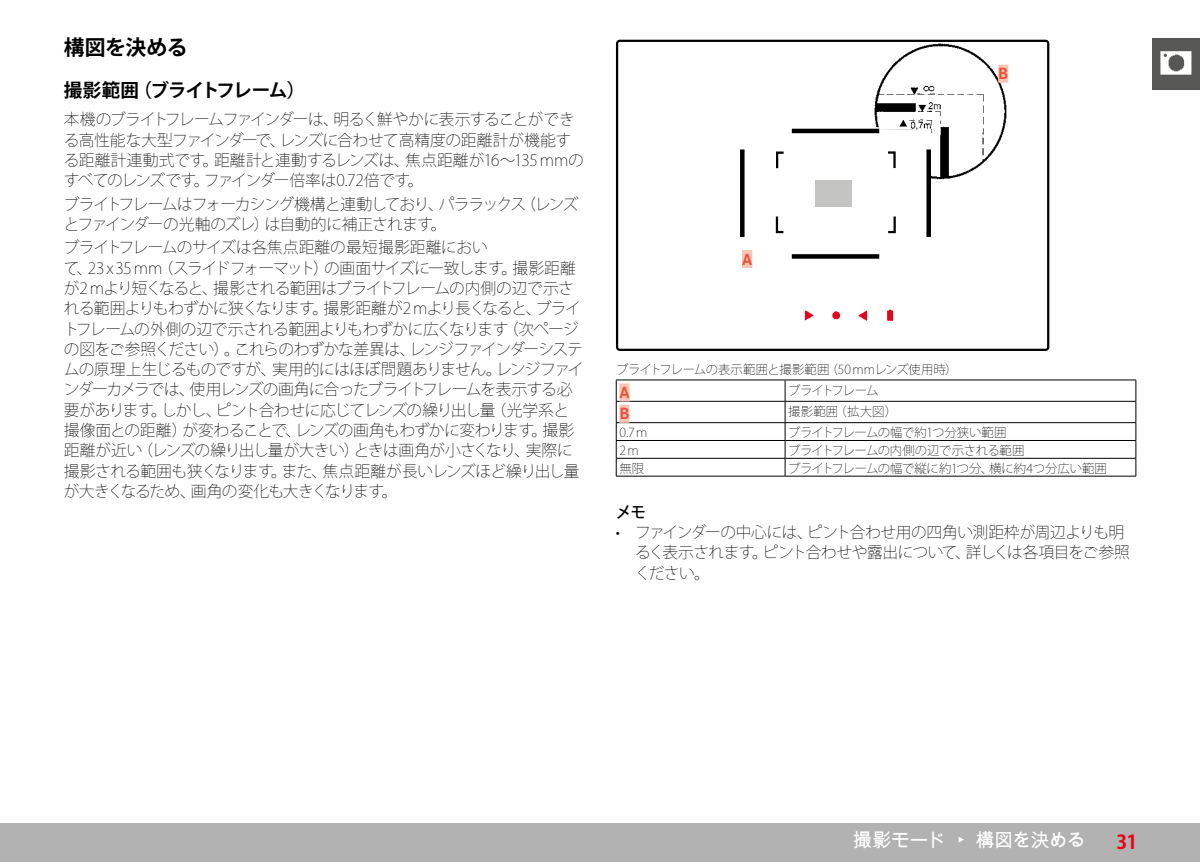
<style>
.page{position:relative;width:1200px;height:862px;background:#fff}
.page>*{position:absolute;margin:0;border:0;box-sizing:border-box;transform-origin:0 0}
.t1{font:700 20.7px "Koz Go Pr 6 N";letter-spacing:-.02em;color:#000}
.t2{font:19.12px "Arial Unicode MS";letter-spacing:-.04em;color:#fff}
.t3{font:700 19.12px "Koz Go Pr 6 N";color:#e3051b}
.t4{font:700 18.45px "Koz Go Pr 6 N";letter-spacing:-.06em;color:#000}
.t5{font:700 16.88px "Corporate S";color:#ea4f3c}
.t6{font:200 15.75px/20.2px "Koz Go Pr 6 N";letter-spacing:-.04em;color:#000}
.t7{font:200 15.75px/20.2px "Koz Go Pr 6 N";letter-spacing:-.07em;color:#000}
.t8{font:500 15.75px "Koz Go Pr 6 N";color:#000}
.t9{font:200 12.38px "Koz Go Pr 6 N";letter-spacing:-.025em;color:#000}
.t10{font:200 12.38px "Koz Go Pr 6 N";letter-spacing:-.105em;color:#000}
</style>
<div class="page">
<div style="left:1151px;top:38px;width:48px;height:51px;background:#575756"></div>
<img style="left:1160px;top:51px;width:32px;height:24px">
<div style="left:0;top:823px;width:1199px;height:38px;background:#b3b2b2"></div>
<div style="left:615px;top:40px;width:434px;height:311px;border:2px solid #000;border-radius:3px"></div>
<img style="left:797px;top:42px;width:209px;height:195px">
<div style="left:741px;top:250px;width:11px;height:18px;background:#f9c5b2"></div>
<div style="left:997px;top:65px;width:10px;height:18px;background:#f9c5b2"></div>
<div style="left:815px;top:181px;width:36px;height:26px;background:#c4c4c3"></div>
<img style="left:804px;top:309px;width:90px;height:12px">
<hr style="left:791px;top:129px;width:88px;height:4px;background:#000">
<svg style="left:791px;top:254px;width:88px;height:4px"></svg>
<svg style="left:740px;top:149px;width:4px;height:88px"></svg>
<svg style="left:926px;top:149px;width:4px;height:88px"></svg>
<svg style="left:776px;top:151px;width:8px;height:18px"></svg>
<svg style="left:885px;top:150px;width:11px;height:20px"></svg>
<svg style="left:775px;top:216px;width:9px;height:18px"></svg>
<svg style="left:885px;top:214px;width:11px;height:20px"></svg>
<hr style="left:615px;top:379px;width:169px;height:1px;background:#000">
<hr style="left:784px;top:379px;width:351px;height:1px;background:#000">
<hr style="left:615px;top:400px;width:169px;height:1px;background:#000">
<hr style="left:784px;top:400px;width:351px;height:1px;background:#000">
<hr style="left:615px;top:422px;width:169px;height:1px;background:#000">
<hr style="left:784px;top:422px;width:351px;height:1px;background:#000">
<hr style="left:615px;top:440px;width:169px;height:1px;background:#000">
<hr style="left:784px;top:440px;width:351px;height:1px;background:#000">
<hr style="left:615px;top:457px;width:169px;height:1px;background:#000">
<svg style="left:615px;top:380px;width:1px;height:95px"></svg>
<hr style="left:784px;top:457px;width:351px;height:1px;background:#000">
<svg style="left:784px;top:380px;width:1px;height:95px"></svg>
<svg style="left:1135px;top:380px;width:1px;height:95px"></svg>
<hr style="left:615px;top:475px;width:169px;height:1px;background:#000">
<hr style="left:784px;top:475px;width:351px;height:1px;background:#000">
<div style="left:619px;top:383px;width:10px;height:18px;background:#f9c5b2"></div>
<div style="left:619px;top:404px;width:10px;height:18px;background:#f9c5b2"></div>
<h1 class="t1" style="left:64px;top:36px;width:125px">構図を決める</h1>
<p class="t4" style="left:64px;top:79px;width:243px">撮影範囲（ブライトフレーム）</p>
<p class="t6" style="left:64px;top:110px;width:521px">本機のブライトフレームファインダーは、明るく鮮やかに表示することができる高性能な大型ファインダーで、レンズに合わせて高精度の距離計が機能する距離計連動式です。距離計と連動するレンズは、焦点距離が16～135mmのすべてのレンズです。ファインダー倍率は0.72倍です。</p>
<p class="t7" style="left:64px;top:194px;width:516px">ブライトフレームはフォーカシング機構と連動しており、パララックス（レンズとファインダーの光軸のズレ）は自動的に補正されます。</p>
<p class="t6" style="left:64px;top:238px;width:521px">ブライトフレームのサイズは各焦点距離の最短撮影距離におい<br>て、23 x 35 mm（スライドフォーマット）の画面サイズに一致します。撮影距離が2 mより短くなると、撮影される範囲はブライトフレームの内側の辺で示される範囲よりもわずかに狭くなります。撮影距離が2 mより長くなると、ブライトフレームの外側の辺で示される範囲よりもわずかに広くなります（次ページの図をご参照ください）。これらのわずかな差異は、レンジファインダーシステムの原理上生じるものですが、実用的にはほぼ問題ありません。レンジファインダーカメラでは、使用レンズの画角に合ったブライトフレームを表示する必要があります。しかし、ピント合わせに応じてレンズの繰り出し量（光学系と撮像面との距離）が変わることで、レンズの画角もわずかに変わります。撮影距離が近い（レンズの繰り出し量が大きい）ときは画角が小さくなり、実際に撮影される範囲も狭くなります。また、焦点距離が長いレンズほど繰り出し量が大きくなるため、画角の変化も大きくなります。</p>
<p class="t5" style="left:741px;top:245px;width:12px">A</p>
<p class="t5" style="left:997px;top:60px;width:11px">B</p>
<p class="t9" style="left:616px;top:362px;width:343px">ブライトフレームの表示範囲と撮影範囲（50mmレンズ使用時）</p>
<p class="t5" style="left:619px;top:379px;width:12px">A</p>
<p class="t10" style="left:788px;top:383px;width:92px">ブライトフレーム</p>
<p class="t5" style="left:619px;top:400px;width:11px">B</p>
<p class="t9" style="left:788px;top:404px;width:110px">撮影範囲（拡大図）</p>
<p class="t9" style="left:619px;top:425px;width:30px">0.7m</p>
<p class="t9" style="left:788px;top:425px;width:219px">ブライトフレームの幅で約1つ分狭い範囲</p>
<p class="t9" style="left:619px;top:443px;width:21px">2m</p>
<p class="t9" style="left:788px;top:443px;width:238px">ブライトフレームの内側の辺で示される範囲</p>
<p class="t9" style="left:619px;top:461px;width:26px">無限</p>
<p class="t9" style="left:788px;top:461px;width:320px">ブライトフレームの幅で縦に約1つ分、横に約4つ分広い範囲</p>
<p class="t8" style="left:615px;top:502px;width:32px">メモ</p>
<p class="t6" style="left:635px;top:522px;width:496px;text-indent:-19px">• ファインダーの中心には、ピント合わせ用の四角い測距枠が周辺よりも明るく表示されます。ピント合わせや露出について、詳しくは各項目をご参照ください。</p>
<p class="t2" style="left:852px;top:825px;width:235px">撮影モード ▸ 構図を決める</p>
<p class="t3" style="left:1115px;top:830px;width:23px">31</p>
</div>
